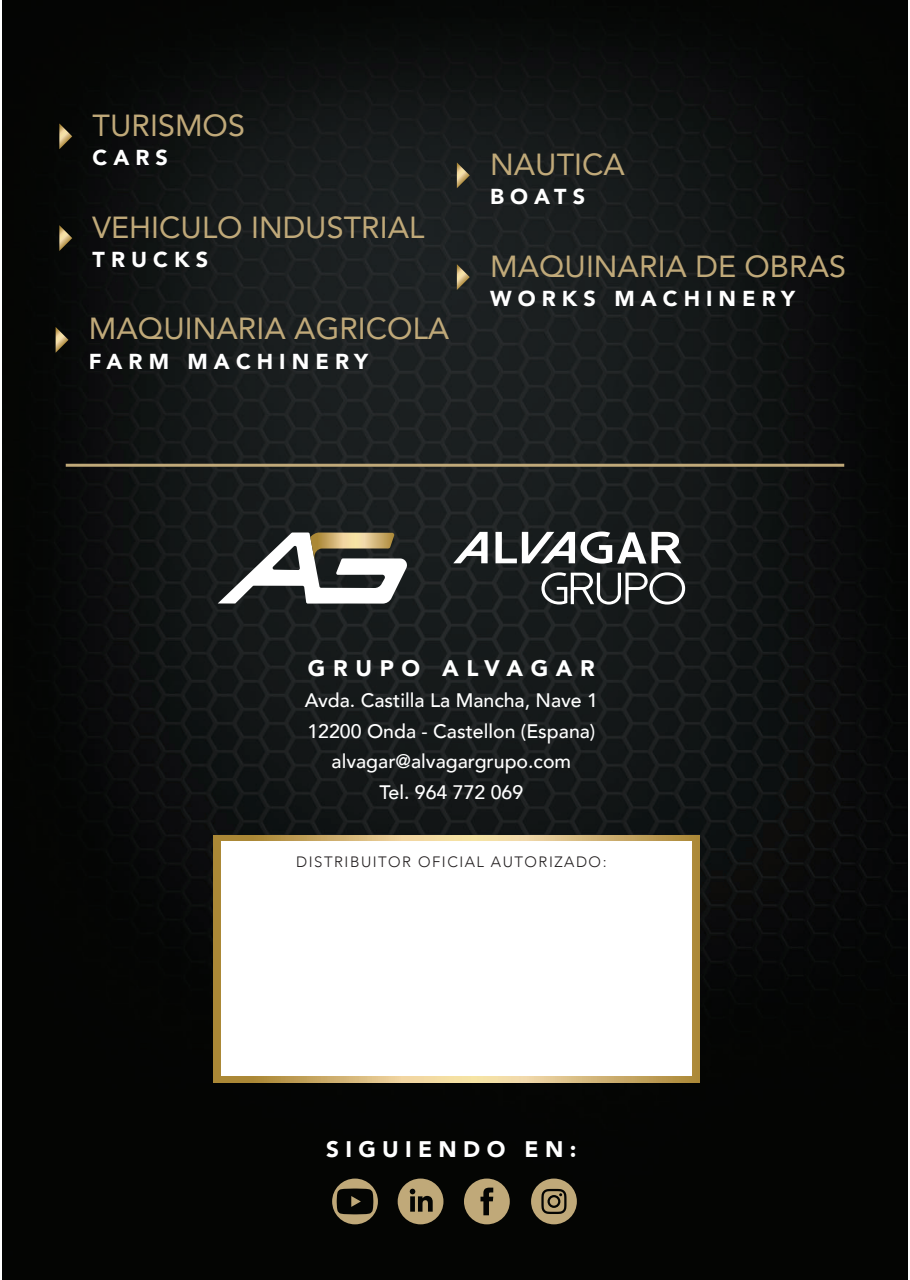
<style>
.page{position:relative;width:910px;height:1280px;background:#fff}
.page>*{position:absolute;margin:0;border:0;box-sizing:border-box;transform-origin:0 0}
.t1{font:30.45px "Avenir";color:#c0a979}
.t2{font:900 22.5px "Avenir";letter-spacing:.28em;color:#fff}
.t3{font:900 22.5px "Avenir";letter-spacing:.34em;color:#fff}
.t4{font:900 21.6px "Avenir";letter-spacing:.28em;color:#fff}
.t5{font:500 19.5px/30.6px "Avenir";color:#fff;text-align:center}
.t6{font:300 15px "Avenir";letter-spacing:.1em;color:#231f20}
</style>
<div class="page">
<img style="left:3px;top:0;width:904px;height:1280px">
<svg style="left:214px;top:835px;width:486px;height:247px;background:#c4a55e"></svg>
<div style="left:221px;top:841px;width:471px;height:235px;background:#fff"></div>
<svg style="left:59px;top:123px;width:13px;height:26px"></svg>
<svg style="left:59px;top:225px;width:13px;height:26px"></svg>
<svg style="left:457px;top:162px;width:13px;height:26px"></svg>
<svg style="left:457px;top:264px;width:13px;height:26px"></svg>
<svg style="left:56px;top:327px;width:13px;height:26px"></svg>
<svg style="left:218px;top:532px;width:190px;height:72px"></svg>
<svg style="left:541px;top:572px;width:144px;height:32px"></svg>
<svg style="left:453px;top:532px;width:35px;height:31px"></svg>
<svg style="left:495px;top:531px;width:186px;height:33px"></svg>
<hr style="left:66px;top:464px;width:778px;height:3px;background:#c0a979">
<svg style="left:332px;top:1178px;width:46px;height:46px;background:#4b432f"></svg>
<svg style="left:398px;top:1178px;width:45px;height:46px;background:#817251"></svg>
<svg style="left:464px;top:1178px;width:46px;height:46px;background:#837453"></svg>
<svg style="left:531px;top:1178px;width:46px;height:46px;background:#7e6f4f"></svg>
<h1 class="t1" style="left:93px;top:101px;width:154px">TURISMOS</h1>
<p class="t4" style="left:93px;top:139px;width:77px">CARS</p>
<h1 class="t1" style="left:93px;top:203px;width:333px">VEHICULO INDUSTRIAL</h1>
<p class="t4" style="left:93px;top:241px;width:117px">TRUCKS</p>
<h1 class="t1" style="left:89px;top:304px;width:362px">MAQUINARIA AGRICOLA</h1>
<p class="t4" style="left:89px;top:343px;width:281px">FARM MACHINERY</p>
<h1 class="t1" style="left:490px;top:140px;width:136px">NAUTICA</h1>
<p class="t4" style="left:490px;top:178px;width:96px">BOATS</p>
<h1 class="t1" style="left:490px;top:242px;width:357px">MAQUINARIA DE OBRAS</h1>
<p class="t4" style="left:490px;top:280px;width:306px">WORKS MACHINERY</p>
<p class="t3" style="left:308px;top:649px;width:288px">GRUPO ALVAGAR</p>
<p class="t5" style="left:305px;top:684px;width:295px">Avda. Castilla La Mancha, Nave 1<br>12200 Onda - Castellon (Espana) alvagar@alvagargrupo.com<br>Tel. 964 772 069</p>
<p class="t6" style="left:296px;top:853px;width:312px">DISTRIBUITOR OFICIAL AUTORIZADO:</p>
<p class="t2" style="left:326px;top:1129px;width:252px">SIGUIENDO EN:</p>
</div>
